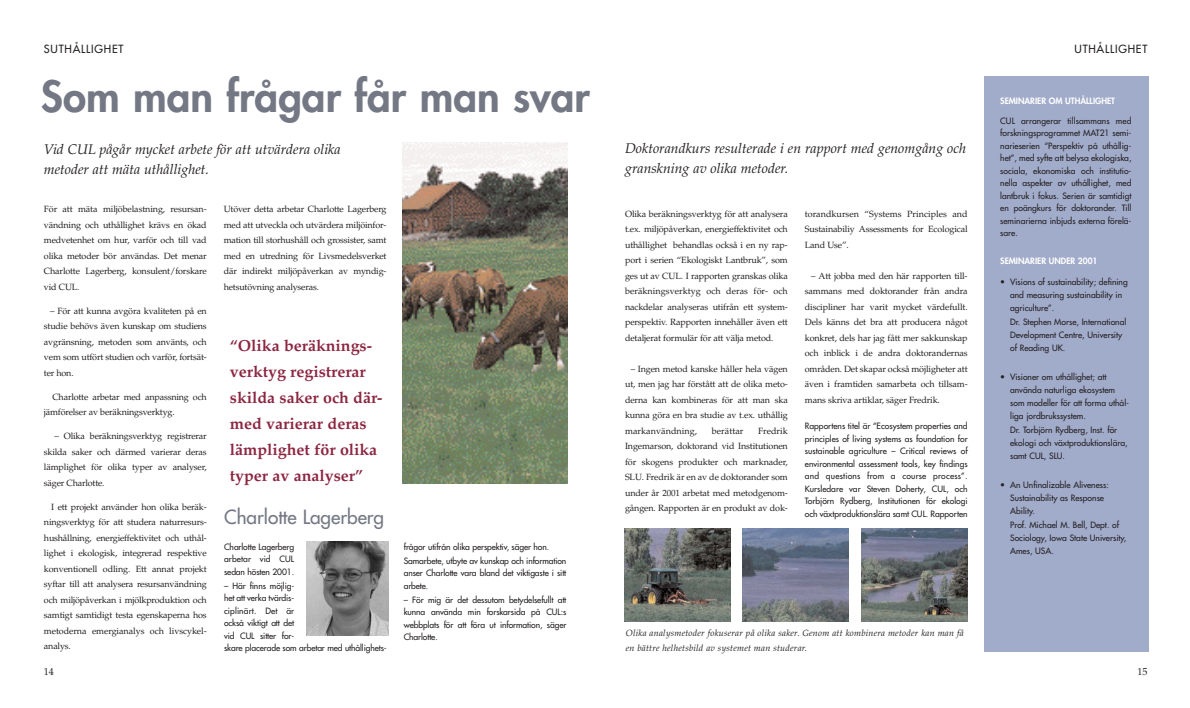
<style>
.page{position:relative;width:1190px;height:708px;background:#fff}
.page>*{position:absolute;margin:0;border:0;box-sizing:border-box;transform-origin:0 0}
.t1{font:800 42px "Futura";color:#737884}
.t2{font:19px "Futura";color:#737884}
.t3{font:700 16px/26px "Palatino";color:#8c2641}
.t4{font:italic 14px/19.5px "Palatino";color:#231f20}
.t5{font:11px "Futura";letter-spacing:.07em;color:#231f20}
.t6{font:10px "Palatino";color:#231f20}
.t7{font:9px/15.5px "Palatino";letter-spacing:-.015em;color:#231f20;text-align:justify}
.t8{font:italic 9px/15px "Palatino";letter-spacing:.025em;color:#231f20}
.t9{font:9px "Palatino";letter-spacing:.005em;color:#231f20}
.t10{font:8.5px/12.5px "Futura";color:#231f20}
.t11{font:800 8.5px "Futura";color:#fff}
</style>
<div class="page">
<img style="left:402px;top:143px;width:165px;height:341px">
<img style="left:306px;top:542px;width:83px;height:94px">
<div style="left:984px;top:77px;width:164px;height:575px;background:#a1abca"></div>
<img style="left:624px;top:528px;width:106px;height:94px">
<img style="left:743px;top:528px;width:106px;height:94px">
<img style="left:862px;top:528px;width:106px;height:94px">
<p class="t5" style="left:44px;top:44px;width:81px">SUTHÅLLIGHET</p>
<h1 class="t1" style="left:41px;top:76px;width:550px">Som man frågar får man svar</h1>
<h3 class="t4" style="left:44px;top:141px;width:298px">Vid CUL pågår mycket arbete för att utvärdera olika metoder att mäta uthållighet.</h3>
<p class="t7" style="left:44px;top:202px;width:164px">För att mäta miljöbelastning, resursan&shy;vändning och uthållighet krävs en ökad medvetenhet om hur, varför och till vad olika metoder bör användas. Det menar Charlotte Lagerberg, konsulent/forskare vid CUL.</p>
<p class="t7" style="left:44px;top:304px;width:164px;text-indent:6px">– För att kunna avgöra kvaliteten på en studie behövs även kunskap om studiens avgränsning, metoden som använts, och vem som utfört studien och varför, fortsät&shy;ter hon.</p>
<p class="t7" style="left:44px;top:390px;width:164px;text-indent:8px">Charlotte arbetar med anpassning och jämförelser av beräkningsverktyg.</p>
<p class="t7" style="left:44px;top:429px;width:164px;text-indent:10px">– Olika beräkningsverktyg registrerar skilda saker och därmed varierar deras lämplighet för olika typer av analyser, säger Charlotte.</p>
<p class="t7" style="left:44px;top:500px;width:164px;text-indent:7px">I ett projekt använder hon olika beräk&shy;ningsverktyg för att studera naturresurs&shy;hushållning, energieffektivitet och uthål&shy;lighet i ekologisk, integrerad respektive konventionell odling. Ett annat projekt syftar till att analysera resursanvändning och miljöpåverkan i mjölkproduktion och samtigt samtidigt testa egenskaperna hos metoderna emergianalys och livscykel&shy;analys.</p>
<p class="t6" style="left:44px;top:668px;width:11px">14</p>
<p class="t7" style="left:224px;top:202px;width:164px">Utöver detta arbetar Charlotte Lagerberg med att utveckla och utvärdera miljöinfor&shy;mation till storhushåll och grossister, samt med en utredning för Livsmedelsverket där indirekt miljöpåverkan av myndig&shy;hetsutövning analyseras.</p>
<h3 class="t3" style="left:230px;top:334px;width:154px">“Olika beräknings&shy;verktyg registrerar skilda saker och där&shy;med varierar deras lämplighet för olika typer av analyser”</h3>
<h2 class="t2" style="left:224px;top:507px;width:162px">Charlotte Lagerberg</h2>
<p class="t10" style="left:224px;top:541px;width:72px;text-align:justify">Charlotte Lagerberg arbetar vid CUL sedan hösten 2001.</p>
<p class="t10" style="left:224px;top:580px;width:164px">– Här finns möjlig-<br>het att verka tvärdis-<br>ciplinärt. Det är<br>också viktigt att det<br>vid CUL sitter for-<br>skare placerade som arbetar med uthållighets-</p>
<p class="t10" style="left:404px;top:540px;width:164px;line-height:13.9px">frågor utifrån olika perspektiv, säger hon.<br>Samarbete, utbyte av kunskap och information</p>
<p class="t10" style="left:404px;top:568px;width:164px">anser Charlotte vara bland det viktigaste i sitt arbete.</p>
<p class="t10" style="left:404px;top:594px;width:164px;text-align:justify">– För mig är det dessutom betydelsefullt att kunna använda min forskarsida på CUL:s webbplats för att föra ut information, säger Charlotte.</p>
<h3 class="t4" style="left:625px;top:140px;width:343px">Doktorandkurs resulterade i en rapport med genomgång och granskning av olika metoder.</h3>
<p class="t7" style="left:625px;top:207px;width:164px">Olika beräkningsverktyg för att analysera t.ex. miljöpåverkan, energieffektivitet och uthållighet behandlas också i en ny rap&shy;port i serien “Ekologiskt Lantbruk”, som ges ut av CUL. I rapporten granskas olika beräkningsverktyg och deras för- och nackdelar analyseras utifrån ett system&shy;perspektiv. Rapporten innehåller även ett detaljerat formulär för att välja metod.</p>
<p class="t7" style="left:625px;top:362px;width:164px;text-indent:6px">– Ingen metod kanske håller hela vägen ut, men jag har förstått att de olika meto&shy;derna kan kombineras för att man ska kunna göra en bra studie av t.ex. uthållig markanvändning,</p>
<p class="t7" style="left:625px;top:424px;width:164px;text-indent:133px">Fredrik Ingemarson, doktorand vid Institutionen för skogens produkter och marknader, SLU. Fredrik är en av de doktorander som under år 2001 arbetat med metodgenom&shy;gången. Rapporten är en produkt av dok-</p>
<p class="t9" style="left:712px;top:427px;width:33px">berättar</p>
<p class="t7" style="left:805px;top:207px;width:164px">torandkursen “Systems Principles and Sustainabiliy Assessments for Ecological Land Use”.</p>
<p class="t7" style="left:805px;top:269px;width:164px;text-indent:6px">– Att jobba med den här rapporten till&shy;sammans med doktorander från andra discipliner har varit mycket värdefullt.<br>Dels känns det bra att producera något konkret, dels har jag fått mer sakkunskap och inblick i de andra doktorandernas områden. Det skapar också möjligheter att även i framtiden samarbeta och tillsam&shy;mans skriva artiklar, säger Fredrik.</p>
<p class="t10" style="left:805px;top:421px;width:164px;text-align:justify">Rapportens titel är “Ecosystem properties and principles of living systems as foundation for sustainable agriculture – Critical reviews of environmental assessment tools, key findings and questions from a course process”.<br>Kursledare var Steven Doherty, CUL, och Torbjörn Rydberg, Institutionen för ekologi och växtproduktionslära samt CUL. Rapporten</p>
<p class="t5" style="left:1075px;top:44px;width:74px">UTHÅLLIGHET</p>
<p class="t11" style="left:1000px;top:96px;width:116px">SEMINARIER OM UTHÅLLIGHET</p>
<p class="t10" style="left:1000px;top:115px;width:133px;text-align:justify">CUL arrangerar tillsammans med forskningsprogrammet MAT21 semi&shy;narieserien “Perspektiv på uthållig&shy;het”, med syfte att belysa ekologiska, sociala, ekonomiska och institutio&shy;nella aspekter av uthållighet, med lantbruk i fokus. Serien är samtidigt en poängkurs för doktorander. Till seminarierna inbjuds externa förelä&shy;sare.</p>
<p class="t11" style="left:1000px;top:257px;width:99px">SEMINARIER UNDER 2001</p>
<p class="t10" style="left:1010px;top:276px;width:119px;line-height:13px;text-indent:-10px">• Visions of sustainability; defining and measuring sustainability in agriculture”.</p>
<p class="t10" style="left:1010px;top:316px;width:118px;line-height:13px">Dr. Stephen Morse, International<br>Development Centre, University of Reading UK.</p>
<p class="t10" style="left:1010px;top:371px;width:120px;line-height:13px;text-indent:-10px">• Visioner om uthållighet; att använda naturliga ekosystem som modeller för att forma uthål&shy;liga jordbrukssystem.</p>
<p class="t10" style="left:1010px;top:424px;width:119px;line-height:13px">Dr. Torbjörn Rydberg, Inst. för ekologi och växtproduktionslära, samt CUL, SLU.</p>
<p class="t10" style="left:1010px;top:478px;width:100px;line-height:13px;text-indent:-10px">• An Unfinalizable Aliveness:<br>Sustainability as Response<br>Ability.</p>
<p class="t10" style="left:1010px;top:519px;width:118px;line-height:13px">Prof. Michael M. Bell, Dept. of<br>Sociology, Iowa State University,<br>Ames, USA.</p>
<p class="t10" style="left:985px;top:198px;width:121px">finns att hämta på www.cul.slu.se</p>
<p class="t8" style="left:626px;top:627px;width:340px">Olika analysmetoder fokuserar på olika saker. Genom att kombinera metoder kan man få en bättre helhetsbild av systemet man studerar.</p>
<p class="t6" style="left:1137px;top:668px;width:11px">15</p>
</div>
